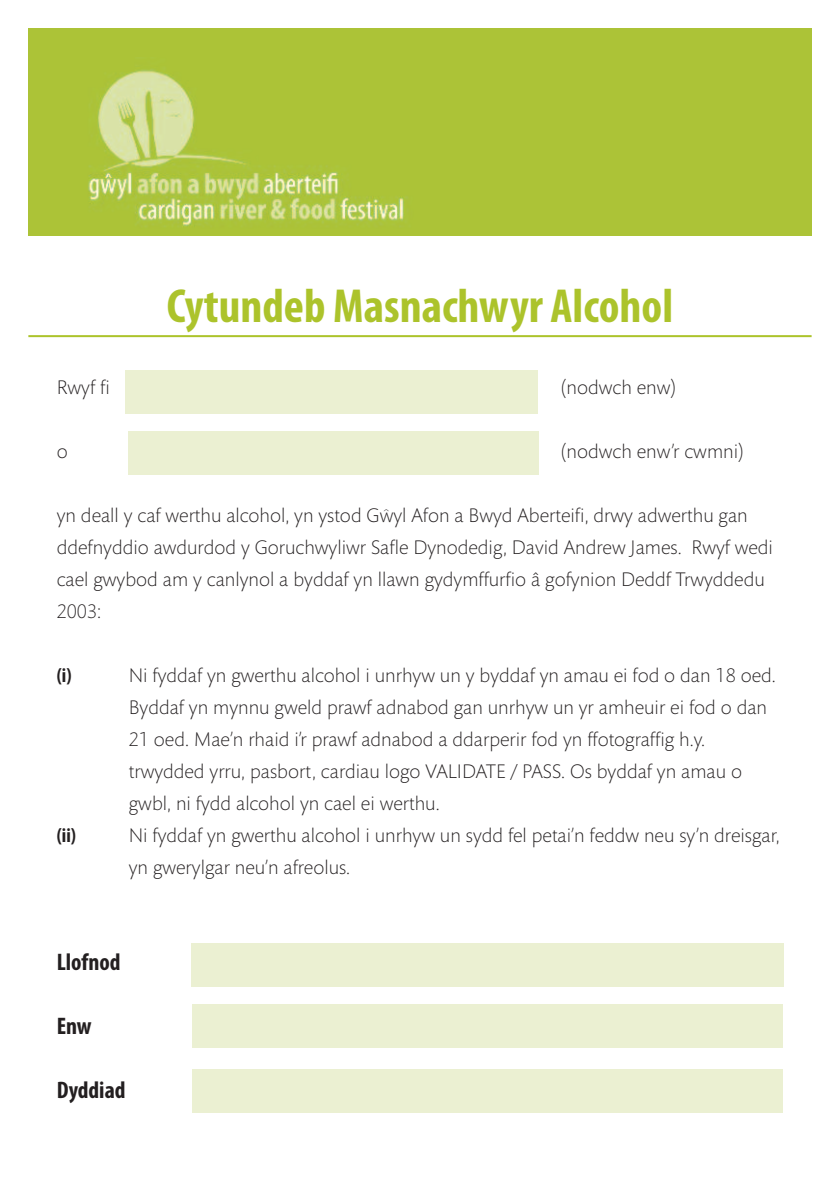
<style>
.page{position:relative;width:840px;height:1191px;background:#fff}
.page>*{position:absolute;margin:0;border:0;box-sizing:border-box;transform-origin:0 0}
.t1{font:700 condensed 48px "Myriad Pro";color:#acc32b}
.t2{font:700 condensed 24px "Myriad Pro";color:#231f20}
.t3{font:300 20px/32px "Mundo Sans";color:#231f20}
.t4{font:700 condensed 20px "Myriad Pro";color:#231f20}
.t5{font:300 7px "Mundo Sans";color:#231f20;scale:2 1}
</style>
<div class="page">
<div style="left:28px;top:28px;width:783px;height:208px;background:#acc337"></div>
<img style="left:88px;top:69px;width:320px;height:158px">
<hr style="left:28px;top:335px;width:783px;height:2px;background:#acc32b">
<div style="left:125px;top:370px;width:413px;height:44px;background:#ebf0d2"></div>
<div style="left:128px;top:431px;width:410px;height:44px;background:#ebf0d2"></div>
<div style="left:191px;top:943px;width:591px;height:44px;background:#ebf0d2"></div>
<div style="left:192px;top:1004px;width:590px;height:43px;background:#ebf0d2"></div>
<div style="left:192px;top:1068px;width:590px;height:44px;background:#ebf0d2"></div>
<h1 class="t1" style="left:167px;top:289px;width:507px">Cytundeb Masnachwyr Alcohol</h1>
<p class="t3" style="left:57px;top:371px;width:55px">Rwyf fi</p>
<p class="t3" style="left:561px;top:371px;width:116px">(nodwch enw)</p>
<p class="t3" style="left:57px;top:435px;width:12px">o</p>
<p class="t3" style="left:561px;top:435px;width:183px">(nodwch enw’r cwmni)</p>
<p class="t3" style="left:57px;top:499px;width:692px">yn deall y caf werthu alcohol, yn ystod Gwyl Afon a Bwyd Aberteifi, drwy adwerthu gan</p>
<p class="t5" style="left:382px;top:507px;width:5px">^</p>
<p class="t3" style="left:57px;top:531px;width:717px">ddefnyddio awdurdod y Goruchwyliwr Safle Dynodedig, David Andrew James. Rwyf wedi cael gwybod am y canlynol a byddaf yn llawn gydymffurfio â gofynion Deddf Trwyddedu<br>2003:</p>
<p class="t4" style="left:57px;top:668px;width:16px">(i)</p>
<p class="t3" style="left:129px;top:659px;width:648px">Ni fyddaf yn gwerthu alcohol i unrhyw un y byddaf yn amau ei fod o dan 18 oed.<br>Byddaf yn mynnu gweld prawf adnabod gan unrhyw un yr amheuir ei fod o dan 21 oed. Mae’n rhaid i’r prawf adnabod a ddarperir fod yn ffotograffig h.y. trwydded yrru, pasbort, cardiau logo VALIDATE / PASS. Os byddaf yn amau o gwbl, ni fydd alcohol yn cael ei werthu.</p>
<p class="t4" style="left:57px;top:828px;width:21px">(ii)</p>
<p class="t3" style="left:129px;top:819px;width:652px">Ni fyddaf yn gwerthu alcohol i unrhyw un sydd fel petai’n feddw neu sy’n dreisgar, yn gwerylgar neu’n afreolus.</p>
<p class="t2" style="left:57px;top:954px;width:65px">Llofnod</p>
<p class="t2" style="left:57px;top:1018px;width:36px">Enw</p>
<p class="t2" style="left:57px;top:1082px;width:70px">Dyddiad</p>
</div>
